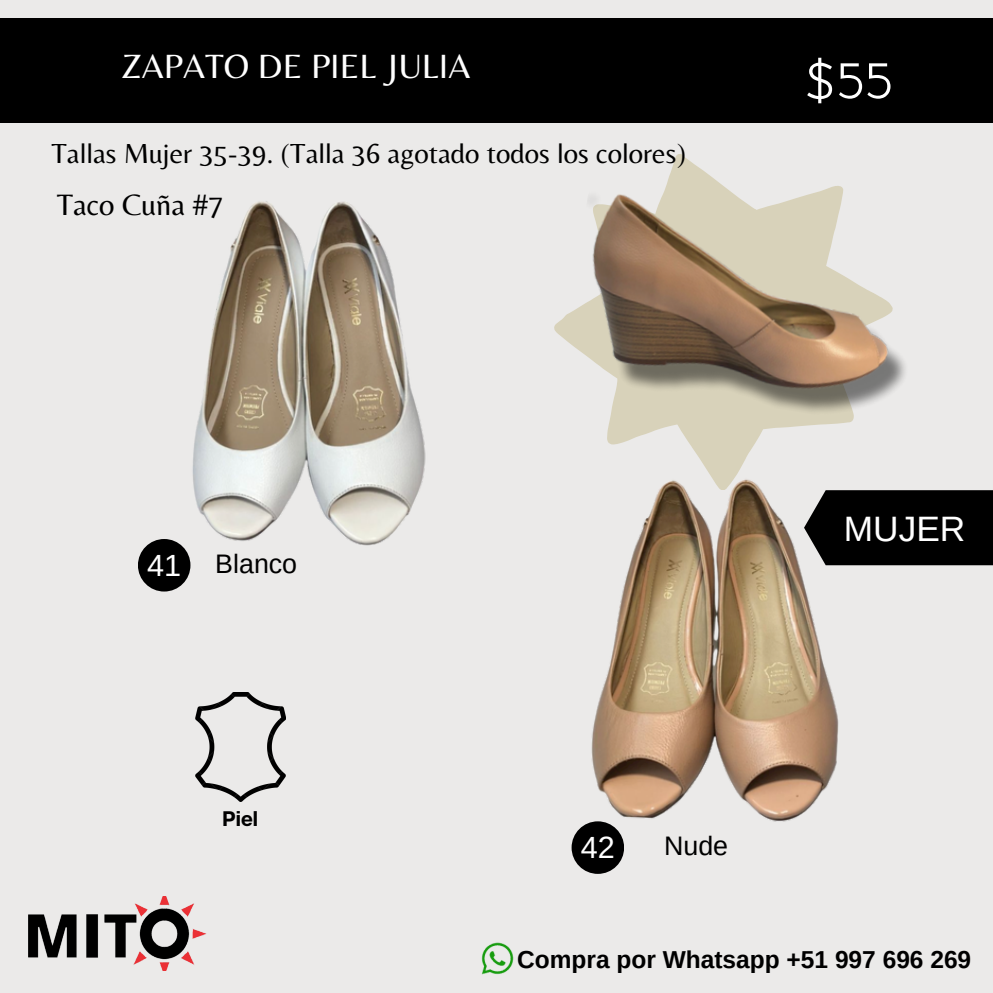
<style>
.page{position:relative;width:993px;height:993px;background:#fff}
.page>*{position:absolute;margin:0;border:0;box-sizing:border-box;transform-origin:0 0}
.t1{font:54.43px "Bellota";color:#fff}
.t2{font:35.35px "Arimo";color:#fff}
.t3{font:35px "Belleza";color:#fff}
.t4{font:30.62px "Belleza";color:#000}
.t5{font:30.62px "Arimo";color:#fff}
.t6{font:28.7px "Belleza";color:#000}
.t7{font:26.78px "Arimo";color:#000}
.t8{font:700 24.5px "Arimo";color:#000}
.t9{font:700 21px "Articulat CF";color:#000}
</style>
<div class="page">
<div style="left:0;top:0;width:992px;height:992px;background:#ebeae9"></div>
<div style="left:0;top:18px;width:992px;height:104px;background:#000"></div>
<div style="left:138px;top:539px;width:52px;height:52px;background:#000;border-radius:50%"></div>
<div style="left:872px;top:490px;width:120px;height:75px;background:#000"></div>
<img style="left:28px;top:896px;width:179px;height:74px">
<div style="left:571px;top:821px;width:53px;height:52px;background:#000;border-radius:50%"></div>
<img style="left:165px;top:201px;width:261px;height:363px">
<img style="left:571px;top:489px;width:301px;height:356px">
<svg style="left:554px;top:323px;width:207px;height:166px"></svg>
<img style="left:557px;top:154px;width:348px;height:289px">
<img style="left:195px;top:692px;width:90px;height:109px">
<img style="left:481px;top:942px;width:33px;height:33px">
<p class="t3" style="left:122px;top:45px;width:350px">ZAPATO DE PIEL JULIA</p>
<p class="t6" style="left:52px;top:136px;width:635px">Tallas Mujer 35-39. (Talla 36 agotado todos los colores)</p>
<p class="t4" style="left:57px;top:186px;width:168px">Taco Cuña #7</p>
<p class="t1" style="left:803px;top:46px;width:91px">$55</p>
<p class="t5" style="left:147px;top:547px;width:36px">41</p>
<p class="t7" style="left:215px;top:548px;width:83px">Blanco</p>
<p class="t9" style="left:222px;top:805px;width:37px">Piel</p>
<p class="t5" style="left:580px;top:830px;width:36px">42</p>
<p class="t7" style="left:664px;top:830px;width:65px">Nude</p>
<p class="t2" style="left:843px;top:509px;width:123px">MUJER</p>
<p class="t8" style="left:517px;top:946px;width:455px">Compra por Whatsapp +51 997 696 269</p>
</div>
